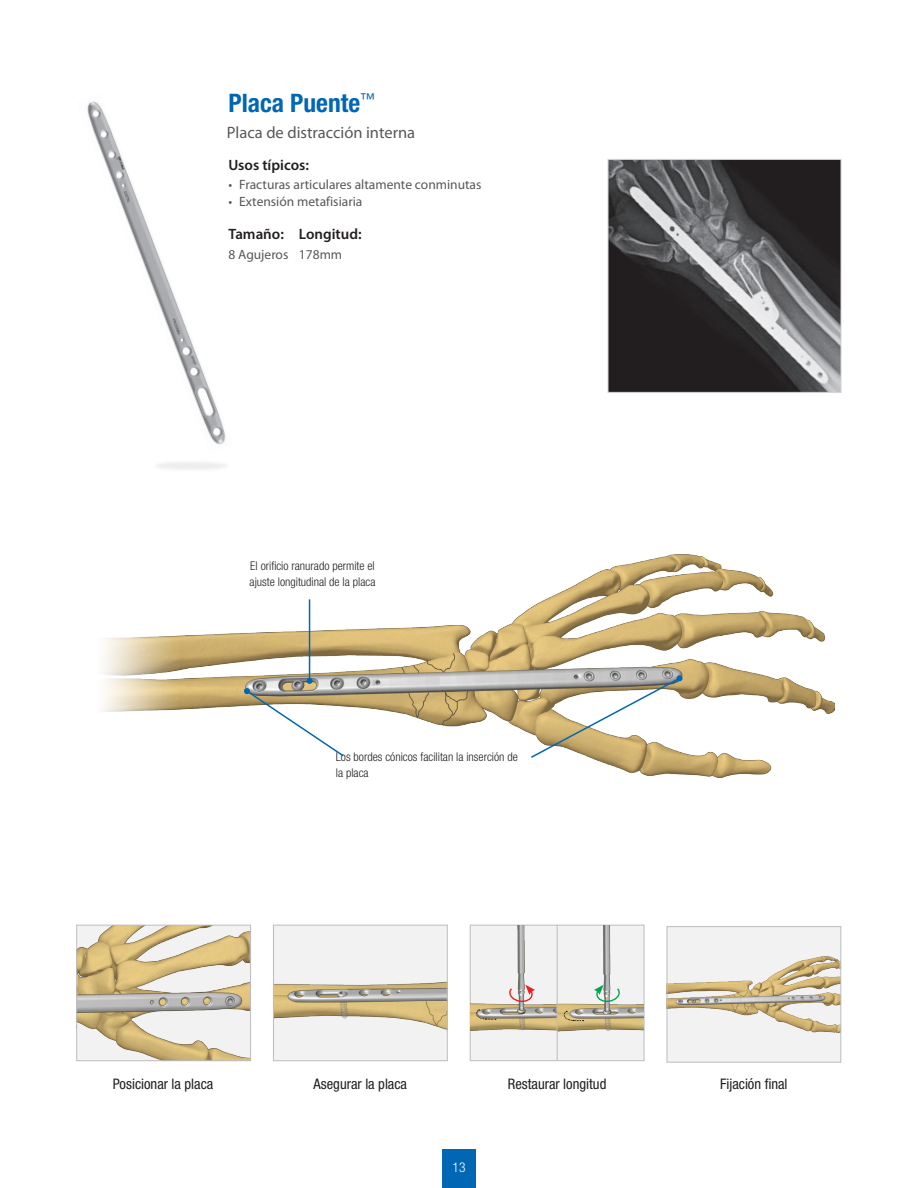
<style>
.page{position:relative;width:918px;height:1188px;background:#fff}
.page>*{position:absolute;margin:0;border:0;box-sizing:border-box;transform-origin:0 0}
.t1{font:700 condensed 25.5px "Helvetica Neue LT Std";color:#0166b3}
.t2{font:16.5px "Myriad Pro";color:#57585a}
.t3{font:600 15px "Myriad Pro";color:#231f20}
.t4{font:condensed 14.55px "Helvetica Neue LT Std";color:#231f20}
.t5{font:13.5px "Myriad Pro";color:#57585a}
.t6{font:300 condensed 13.5px "Helvetica Neue LT Std";color:#fff}
.t7{font:300 condensed 12px/16.5px "Helvetica Neue LT Std";color:#231f20}
</style>
<div class="page">
<div style="left:442px;top:1150px;width:34px;height:38px;background:#0166b3"></div>
<img style="left:78px;top:927px;width:171px;height:132px">
<div style="left:76px;top:925px;width:175px;height:136px;border:1px solid #bcbdc0"></div>
<div style="left:273px;top:925px;width:174px;height:136px;background:#f2f2f3"></div>
<img style="left:275px;top:981px;width:171px;height:49px">
<div style="left:273px;top:925px;width:175px;height:136px;border:1px solid #bcbdc0"></div>
<div style="left:667px;top:927px;width:174px;height:135px;background:#f2f2f3"></div>
<img style="left:669px;top:956px;width:170px;height:76px">
<div style="left:667px;top:926px;width:174px;height:136px;border:1px solid #bcbdc0"></div>
<img style="left:610px;top:161px;width:229px;height:230px">
<div style="left:608px;top:159px;width:233px;height:234px;border:1px solid #d1d2d4"></div>
<img style="left:103px;top:555px;width:732px;height:223px">
<svg style="left:529px;top:675px;width:154px;height:84px"></svg>
<img style="left:87px;top:101px;width:139px;height:344px">
<hr style="left:309px;top:599px;width:1px;height:82px;background:#0166b3">
<svg style="left:244px;top:678px;width:101px;height:80px"></svg>
<img style="left:470px;top:925px;width:174px;height:137px">
<svg style="left:594px;top:985px;width:26px;height:17px"></svg>
<svg style="left:509px;top:985px;width:26px;height:17px"></svg>
<svg style="left:476px;top:1010px;width:20px;height:10px"></svg>
<svg style="left:563px;top:1011px;width:21px;height:10px"></svg>
<hr style="left:557px;top:925px;width:1px;height:136px;background:#bcbdc0">
<h1 class="t1" style="left:228px;top:87px;width:148px">Placa Puente<sup>™</sup></h1>
<h2 class="t2" style="left:227px;top:122px;width:190px">Placa de distracción interna</h2>
<p class="t3" style="left:228px;top:155px;width:82px">Usos típicos:</p>
<p class="t5" style="left:228px;top:177px;width:255px">• Fracturas articulares altamente conminutas</p>
<p class="t5" style="left:228px;top:193px;width:136px">• Extensión metafisiaria</p>
<p class="t3" style="left:228px;top:224px;width:135px">Tamaño: Longitud:</p>
<p class="t5" style="left:228px;top:246px;width:115px">8 Agujeros 178mm</p>
<p class="t7" style="left:250px;top:557px;width:127px">El orificio ranurado permite el ajuste longitudinal de la placa</p>
<p class="t7" style="left:336px;top:748px;width:184px">Los bordes cónicos facilitan la inserción de la placa</p>
<p class="t4" style="left:113px;top:1076px;width:102px">Posicionar la placa</p>
<p class="t4" style="left:314px;top:1076px;width:95px">Asegurar la placa</p>
<p class="t4" style="left:508px;top:1076px;width:100px">Restaurar longitud</p>
<p class="t4" style="left:720px;top:1076px;width:69px">Fijación final</p>
<p class="t6" style="left:453px;top:1160px;width:14px">13</p>
</div>
